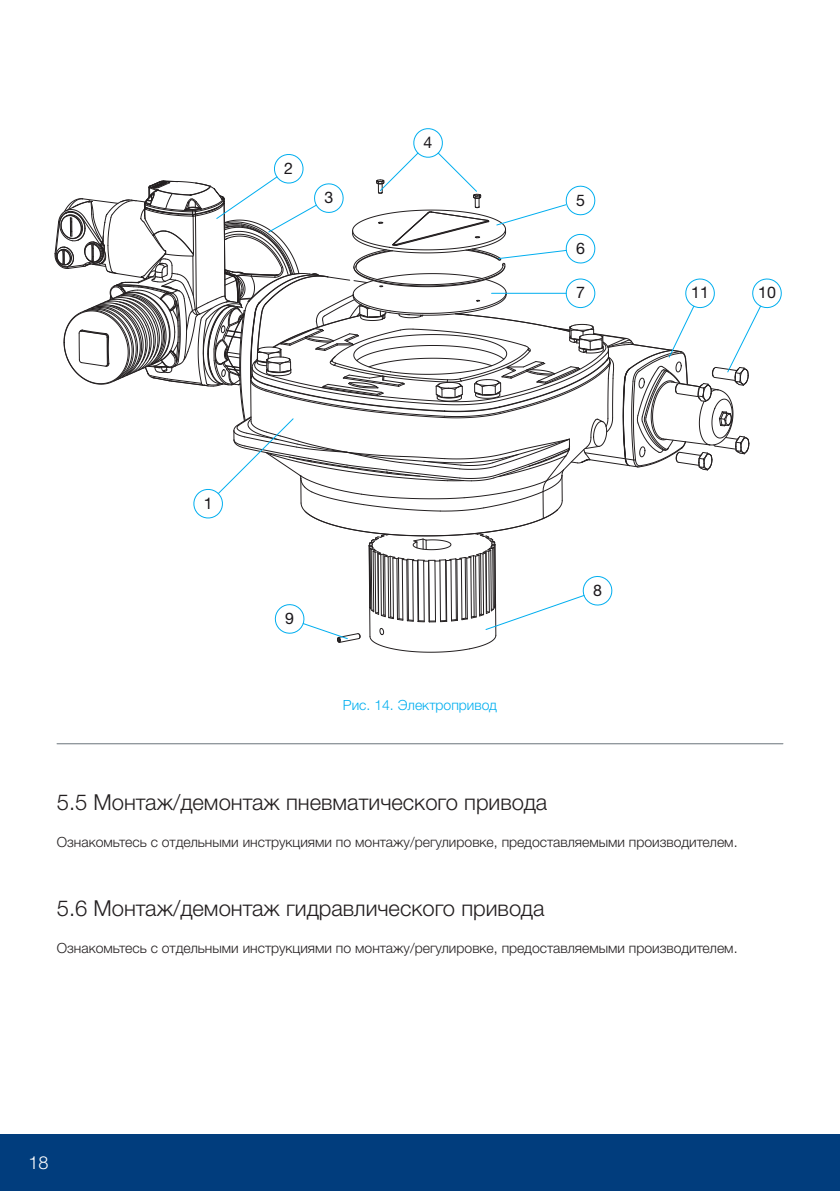
<style>
.page{position:relative;width:840px;height:1191px;background:#fff}
.page>*{position:absolute;margin:0;border:0;box-sizing:border-box;transform-origin:0 0}
.t1{font:300 22px "Helvetica Neue LTW1 G";color:#231f20}
.t2{font:300 18px "Helvetica Neue LTW1 G";color:#fff}
.t3{font:16px "Helvetica Neue LT Std";color:#1b171b}
.t4{font:300 14px "Helvetica Neue LTW1 G";color:#231f20}
.t5{font:300 14px "Helvetica Neue LTW1 G";color:#00aeef}
</style>
<div class="page">
<div style="left:0;top:1134px;width:839px;height:57px;background:#013d7d"></div>
<hr style="left:839px;top:1134px;width:1px;height:57px;background:#013d7d">
<svg style="left:54px;top:128px;width:728px;height:524px"></svg>
<hr style="left:57px;top:743px;width:725px;height:1px;background:#6a747b">
<p class="t3" style="left:284px;top:158px;width:10px">2</p>
<p class="t3" style="left:423px;top:133px;width:10px">4</p>
<p class="t3" style="left:324px;top:188px;width:10px">3</p>
<p class="t3" style="left:575px;top:190px;width:10px">5</p>
<p class="t3" style="left:575px;top:238px;width:10px">6</p>
<p class="t3" style="left:575px;top:283px;width:10px">7</p>
<p class="t3" style="left:690px;top:283px;width:19px">11</p>
<p class="t3" style="left:757px;top:283px;width:19px">10</p>
<p class="t3" style="left:203px;top:493px;width:10px">1</p>
<p class="t3" style="left:285px;top:608px;width:10px">9</p>
<p class="t5" style="left:343px;top:697px;width:155px">Рис. 14. Электропривод</p>
<p class="t3" style="left:592px;top:580px;width:10px">8</p>
<h1 class="t1" style="left:57px;top:788px;width:492px">5.5 Монтаж/демонтаж пневматического привода</h1>
<p class="t4" style="left:57px;top:833px;width:682px">Ознакомьтесь с отдельными инструкциями по монтажу/регулировке, предоставляемыми производителем.</p>
<h1 class="t1" style="left:57px;top:894px;width:489px">5.6 Монтаж/демонтаж гидравлического привода</h1>
<p class="t4" style="left:57px;top:939px;width:682px">Ознакомьтесь с отдельными инструкциями по монтажу/регулировке, предоставляемыми производителем.</p>
<p class="t2" style="left:28px;top:1151px;width:22px">18</p>
</div>
